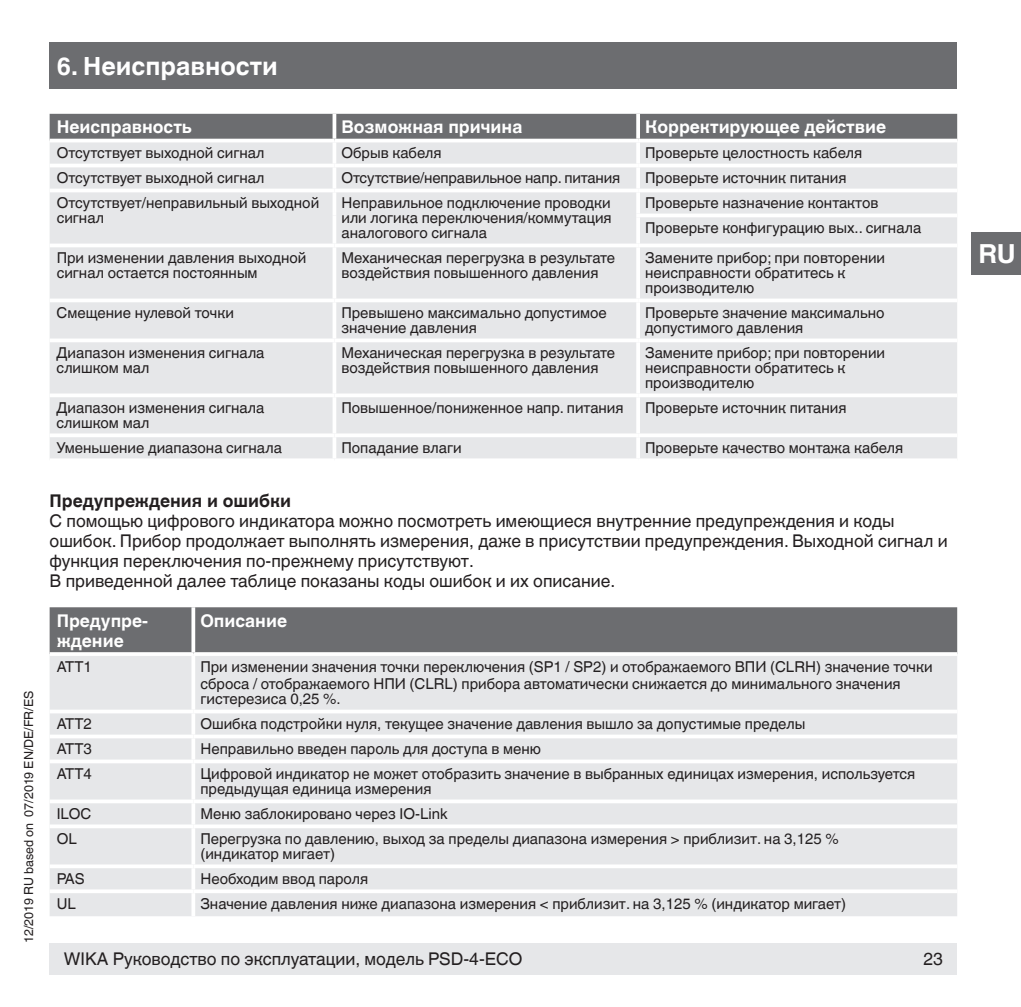
<style>
.page{position:relative;width:1021px;height:1007px;background:#fff}
.page>*{position:absolute;margin:0;border:0;box-sizing:border-box;transform-origin:0 0}
.t1{font:700 26.25px "Helvetica World";color:#fff}
.t2{font:700 25px "Helvetica World";color:#fff}
.t3{font:17.5px/20px "Helvetica World";color:#231f20}
.t4{font:700 17.5px/20px "Helvetica World";color:#fff}
.t5{font:700 17.5px "Helvetica World";color:#231f20}
.t6{font:15px/15px "Helvetica World";color:#231f20}
.t7{font:12.5px "Helvetica World";color:#231f20}
</style>
<div class="page">
<div style="left:50px;top:943px;width:907px;height:31px;background:#e6e7e9"></div>
<div style="left:50px;top:43px;width:907px;height:46px;background:#6c6d70"></div>
<div style="left:971px;top:232px;width:49px;height:43px;background:#6c6d70"></div>
<div style="left:50px;top:114px;width:907px;height:25px;background:#6c6d70"></div>
<div style="left:50px;top:142px;width:907px;height:316px;background:#e6e7e9"></div>
<svg style="left:332px;top:114px;width:4px;height:25px"></svg>
<svg style="left:636px;top:114px;width:4px;height:25px"></svg>
<svg style="left:332px;top:142px;width:4px;height:22px"></svg>
<hr style="left:636px;top:142px;width:4px;height:22px;background:#fff">
<hr style="left:50px;top:164px;width:284px;height:3px;background:#fff">
<hr style="left:334px;top:164px;width:304px;height:3px;background:#fff">
<svg style="left:332px;top:167px;width:4px;height:21px"></svg>
<hr style="left:638px;top:164px;width:319px;height:3px;background:#fff">
<hr style="left:636px;top:167px;width:4px;height:21px;background:#fff">
<svg style="left:50px;top:188px;width:284px;height:4px"></svg>
<svg style="left:334px;top:188px;width:304px;height:4px"></svg>
<svg style="left:332px;top:192px;width:4px;height:23px"></svg>
<svg style="left:638px;top:188px;width:319px;height:4px"></svg>
<hr style="left:636px;top:192px;width:4px;height:21px;background:#fff">
<svg style="left:332px;top:215px;width:4px;height:28px"></svg>
<svg style="left:636px;top:213px;width:321px;height:4px"></svg>
<hr style="left:636px;top:217px;width:4px;height:26px;background:#fff">
<svg style="left:50px;top:243px;width:284px;height:4px"></svg>
<svg style="left:334px;top:243px;width:304px;height:4px"></svg>
<svg style="left:332px;top:247px;width:4px;height:51px"></svg>
<svg style="left:638px;top:243px;width:319px;height:4px"></svg>
<hr style="left:636px;top:247px;width:4px;height:51px;background:#fff">
<svg style="left:50px;top:298px;width:284px;height:4px"></svg>
<svg style="left:334px;top:298px;width:304px;height:4px"></svg>
<svg style="left:332px;top:302px;width:4px;height:36px"></svg>
<svg style="left:638px;top:298px;width:319px;height:4px"></svg>
<hr style="left:636px;top:302px;width:4px;height:36px;background:#fff">
<svg style="left:50px;top:338px;width:284px;height:4px"></svg>
<svg style="left:334px;top:338px;width:304px;height:4px"></svg>
<svg style="left:332px;top:342px;width:4px;height:51px"></svg>
<svg style="left:638px;top:338px;width:319px;height:4px"></svg>
<hr style="left:636px;top:342px;width:4px;height:51px;background:#fff">
<svg style="left:50px;top:393px;width:284px;height:4px"></svg>
<svg style="left:334px;top:393px;width:304px;height:4px"></svg>
<svg style="left:332px;top:397px;width:4px;height:36px"></svg>
<svg style="left:638px;top:393px;width:319px;height:4px"></svg>
<hr style="left:636px;top:397px;width:4px;height:36px;background:#fff">
<hr style="left:50px;top:433px;width:284px;height:4px;background:#fff">
<hr style="left:334px;top:433px;width:304px;height:4px;background:#fff">
<svg style="left:332px;top:437px;width:4px;height:21px"></svg>
<hr style="left:638px;top:433px;width:319px;height:4px;background:#fff">
<hr style="left:636px;top:437px;width:4px;height:21px;background:#fff">
<div style="left:50px;top:607px;width:907px;height:45px;background:#6c6d70"></div>
<div style="left:50px;top:656px;width:907px;height:260px;background:#e6e7e9"></div>
<svg style="left:191px;top:607px;width:4px;height:45px"></svg>
<hr style="left:191px;top:655px;width:4px;height:54px;background:#fff">
<svg style="left:50px;top:709px;width:143px;height:4px"></svg>
<svg style="left:193px;top:709px;width:764px;height:4px"></svg>
<hr style="left:191px;top:713px;width:4px;height:21px;background:#fff">
<svg style="left:50px;top:734px;width:143px;height:4px"></svg>
<svg style="left:193px;top:734px;width:764px;height:4px"></svg>
<hr style="left:191px;top:738px;width:4px;height:21px;background:#fff">
<svg style="left:50px;top:759px;width:143px;height:4px"></svg>
<svg style="left:193px;top:759px;width:764px;height:4px"></svg>
<hr style="left:191px;top:763px;width:4px;height:36px;background:#fff">
<svg style="left:50px;top:799px;width:143px;height:4px"></svg>
<svg style="left:193px;top:799px;width:764px;height:4px"></svg>
<hr style="left:191px;top:803px;width:4px;height:21px;background:#fff">
<svg style="left:50px;top:824px;width:143px;height:4px"></svg>
<svg style="left:193px;top:824px;width:764px;height:4px"></svg>
<hr style="left:191px;top:828px;width:4px;height:36px;background:#fff">
<hr style="left:50px;top:864px;width:143px;height:4px;background:#fff">
<hr style="left:193px;top:864px;width:764px;height:4px;background:#fff">
<hr style="left:191px;top:868px;width:4px;height:21px;background:#fff">
<hr style="left:50px;top:889px;width:143px;height:4px;background:#fff">
<hr style="left:193px;top:889px;width:764px;height:4px;background:#fff">
<hr style="left:191px;top:893px;width:4px;height:23px;background:#fff">
<p class="t7" style="left:22px;top:943px;width:254px;rotate:-90deg">12/2019 RU based on 07/2019 EN/DE/FR/ES</p>
<h2 class="t2" style="left:57px;top:51px;width:223px">6. Неисправности</h2>
<p class="t4" style="left:57px;top:117px;width:137px">Неисправность</p>
<p class="t4" style="left:341px;top:117px;width:182px">Возможная причина</p>
<p class="t4" style="left:645px;top:117px;width:242px">Корректирующее действие</p>
<p class="t6" style="left:57px;top:146px;width:209px">Отсутствует выходной сигнал</p>
<p class="t6" style="left:341px;top:146px;width:102px">Обрыв кабеля</p>
<p class="t6" style="left:645px;top:146px;width:218px">Проверьте целостность кабеля</p>
<p class="t6" style="left:57px;top:171px;width:209px">Отсутствует выходной сигнал</p>
<p class="t6" style="left:341px;top:171px;width:280px">Отсутствие/неправильное напр. питания</p>
<p class="t6" style="left:645px;top:171px;width:203px">Проверьте источник питания</p>
<p class="t6" style="left:57px;top:196px;width:264px">Отсутствует/неправильный выходной сигнал</p>
<p class="t6" style="left:341px;top:196px;width:272px;text-align:justify">Неправильное подключение проводки или логика переключения/коммутация аналогового сигнала</p>
<p class="t6" style="left:645px;top:191px;width:277px;line-height:25px">Проверьте назначение контактов<br>Проверьте конфигурацию вых.. сигнала</p>
<p class="t6" style="left:57px;top:250px;width:251px">При изменении давления выходной сигнал остается постоянным</p>
<p class="t6" style="left:341px;top:250px;width:275px">Механическая перегрузка в результате воздействия повышенного давления</p>
<p class="t6" style="left:645px;top:250px;width:241px">Замените прибор; при повторении неисправности обратитесь к производителю</p>
<p class="t6" style="left:57px;top:305px;width:179px">Смещение нулевой точки</p>
<p class="t6" style="left:341px;top:305px;width:267px">Превышено максимально допустимое значение давления</p>
<p class="t6" style="left:645px;top:305px;width:241px">Проверьте значение максимально допустимого давления</p>
<p class="t6" style="left:57px;top:345px;width:209px">Диапазон изменения сигнала слишком мал</p>
<p class="t6" style="left:341px;top:345px;width:275px">Механическая перегрузка в результате воздействия повышенного давления</p>
<p class="t6" style="left:645px;top:345px;width:241px">Замените прибор; при повторении неисправности обратитесь к производителю</p>
<p class="t6" style="left:57px;top:400px;width:209px">Диапазон изменения сигнала слишком мал</p>
<p class="t6" style="left:341px;top:400px;width:284px">Повышенное/пониженное напр. питания</p>
<p class="t6" style="left:645px;top:400px;width:203px">Проверьте источник питания</p>
<p class="t6" style="left:57px;top:440px;width:227px">Уменьшение диапазона сигнала</p>
<p class="t6" style="left:341px;top:440px;width:122px">Попадание влаги</p>
<p class="t6" style="left:645px;top:440px;width:260px">Проверьте качество монтажа кабеля</p>
<p class="t5" style="left:50px;top:491px;width:243px">Предупреждения и ошибки</p>
<p class="t3" style="left:50px;top:511px;width:899px">С помощью цифрового индикатора можно посмотреть имеющиеся внутренние предупреждения и коды ошибок. Прибор продолжает выполнять измерения, даже в присутствии предупреждения. Выходной сигнал и функция переключения по-прежнему присутствуют.<br>В приведенной далее таблице показаны коды ошибок и их описание.</p>
<p class="t4" style="left:57px;top:610px;width:93px">Предупре&shy;ждение</p>
<p class="t4" style="left:200px;top:610px;width:88px">Описание</p>
<p class="t6" style="left:57px;top:659px;width:37px">ATT1</p>
<p class="t6" style="left:200px;top:658px;width:733px;line-height:17.5px">При изменении значения точки переключения (SP1 / SP2) и отображаемого ВПИ (CLRH) значение точки сброса / отображаемого НПИ (CLRL) прибора автоматически снижается до минимального значения</p>
<p class="t6" style="left:200px;top:691px;width:142px">гистерезиса 0,25 %.</p>
<p class="t6" style="left:57px;top:716px;width:37px">ATT2</p>
<p class="t6" style="left:200px;top:716px;width:606px">Ошибка подстройки нуля, текущее значение давления вышло за допустимые пределы</p>
<p class="t6" style="left:57px;top:741px;width:37px">ATT3</p>
<p class="t6" style="left:200px;top:741px;width:342px">Неправильно введен пароль для доступа в меню</p>
<p class="t6" style="left:57px;top:766px;width:37px">ATT4</p>
<p class="t6" style="left:200px;top:766px;width:716px">Цифровой индикатор не может отобразить значение в выбранных единицах измерения, используется предыдущая единица измерения</p>
<p class="t6" style="left:57px;top:806px;width:36px">ILOC</p>
<p class="t6" style="left:200px;top:806px;width:248px">Меню заблокировано через IO-Link</p>
<p class="t6" style="left:57px;top:831px;width:22px">OL</p>
<p class="t6" style="left:200px;top:831px;width:640px">Перегрузка по давлению, выход за пределы диапазона измерения &gt; приблизит. на 3,125 % (индикатор мигает)</p>
<p class="t6" style="left:57px;top:871px;width:29px">PAS</p>
<p class="t6" style="left:200px;top:871px;width:169px">Необходим ввод пароля</p>
<p class="t6" style="left:57px;top:896px;width:21px">UL</p>
<p class="t6" style="left:200px;top:896px;width:647px">Значение давления ниже диапазона измерения &lt; приблизит. на 3,125 % (индикатор мигает)</p>
<p class="t3" style="left:64px;top:949px;width:460px">WIKA Руководство по эксплуатации, модель PSD-4-ECO</p>
<p class="t3" style="left:923px;top:949px;width:21px">23</p>
<h1 class="t1" style="left:978px;top:239px;width:39px">RU</h1>
</div>
